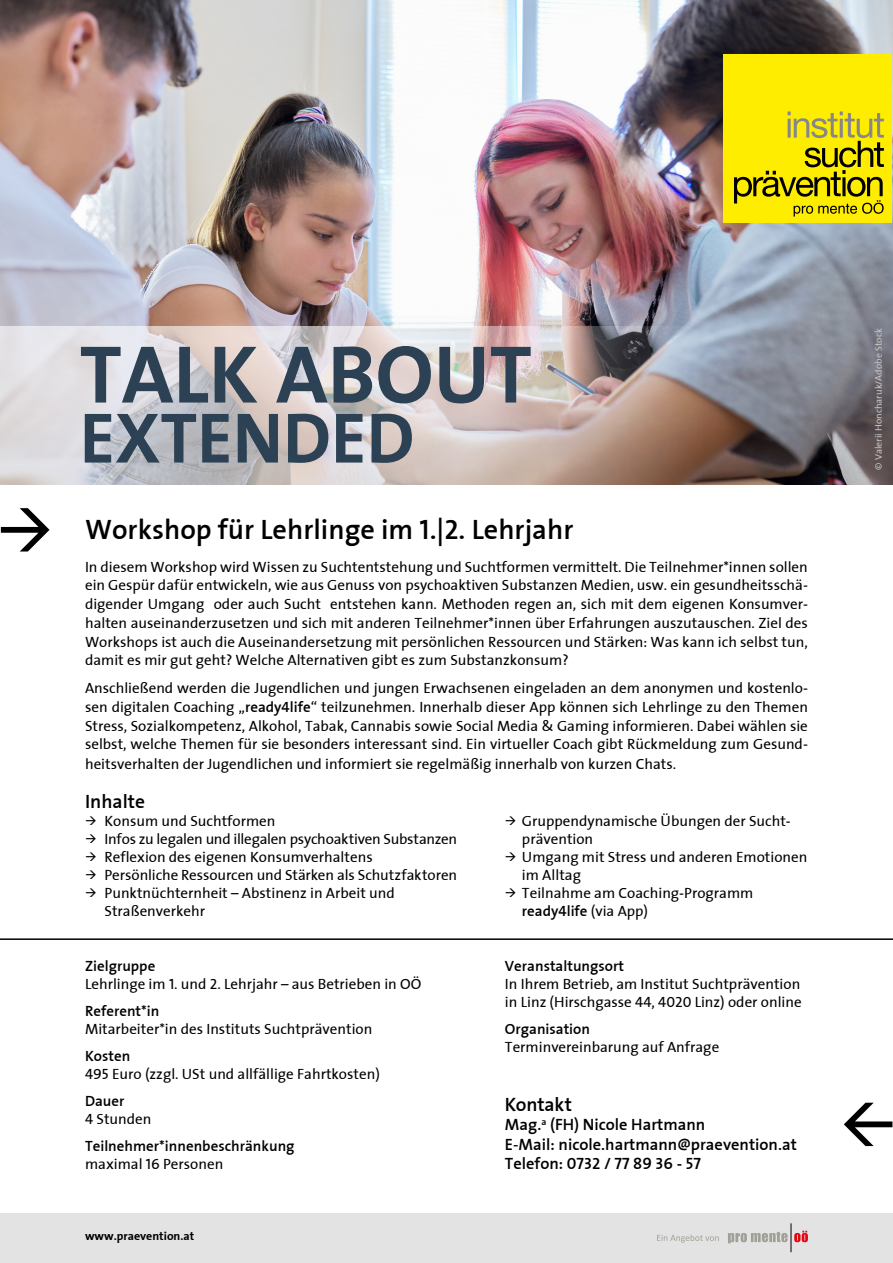
<style>
.page{position:relative;width:893px;height:1263px;background:#fff}
.page>*{position:absolute;margin:0;border:0;box-sizing:border-box;transform-origin:0 0}
.t1{font:700 82.5px "The Sans";color:#2c4154}
.t2{font:700 72px "The Sans";color:#2c4154}
.t3{font:600 28.35px "The Sans";color:#000}
.t4{font:600 19.5px "The Sans";color:#000}
.t5{font:600 16.5px/19.5px "The Sans";color:#000}
.t6{font:16.5px "The Sans Semi Bold Caps";color:#000}
.t7{font:15px/18px "The Sans";color:#000}
.t8{font:600 15px/18px "The Sans";color:#000}
.t9{font:700 12px "The Sans";color:#000}
.t10{font:9.75px "The Sans";color:#c6c6c6}
.s1{font-family:"The Sans Semi Bold Caps";font-weight:400}
.s2{font-weight:600}
.s3{font-family:"The Sans Semi Bold Caps"}
.s4{font-family:"The Sans Caps"}
.s5{font-weight:400}
.s6{font-family:"The Sans Caps";font-weight:400}
.s7{font-family:"The Sans";font-weight:600}
</style>
<div class="page">
<img style="left:0;top:0;width:893px;height:485px">
<svg style="left:0;top:326px;width:874px;height:159px;background:#bab1b1"></svg>
<div style="left:723px;top:54px;width:169px;height:169px;background:#ffed00"></div>
<svg style="left:734px;top:111px;width:150px;height:106px"></svg>
<div style="left:0;top:1213px;width:893px;height:50px;background:#e3e3e3"></div>
<hr style="left:0;top:938px;width:893px;height:2px;background:#000">
<svg style="left:657px;top:1234px;width:62px;height:8px"></svg>
<svg style="left:728px;top:1223px;width:80px;height:29px"></svg>
<h1 class="t1" style="left:80px;top:306px;width:454px">TALK ABOUT</h1>
<h2 class="t2" style="left:80px;top:378px;width:336px">EXTENDED</h2>
<h3 class="t3" style="left:-4px;top:506px;width:579px">→ Workshop für Lehrlinge im <span class="s1">1.</span>|<span class="s1">2</span>. Lehrjahr</h3>
<p class="t7" style="left:85px;top:557px;width:724px;line-height:18.8px;text-align:justify">In diesem Workshop wird Wissen zu Suchtentstehung und Suchtformen vermittelt. Die Teilnehmer*innen sollen ein Gespür dafür entwickeln, wie aus Genuss von psychoaktiven Substanzen Medien, usw. ein gesundheitsschä&shy;digender Umgang oder auch Sucht entstehen kann. Methoden regen an, sich mit dem eigenen Konsumver&shy;halten auseinanderzusetzen und sich mit anderen Teilnehmer*innen über Erfahrungen auszutauschen. Ziel des Workshops ist auch die Auseinandersetzung mit persönlichen Ressourcen und Stärken: Was kann ich selbst tun, damit es mir gut geht? Welche Alternativen gibt es zum Substanzkonsum?</p>
<p class="t7" style="left:85px;top:678px;width:724px;line-height:18.9px;text-align:justify">Anschließend werden die Jugendlichen und jungen Erwachsenen eingeladen an dem anonymen und kostenlo&shy;sen digitalen Coaching „<span class="s2">ready</span><span class="s3">4</span><span class="s2">life</span>“ teilzunehmen. Innerhalb dieser App können sich Lehrlinge zu den Themen Stress, Sozialkompetenz, Alkohol, Tabak, Cannabis sowie Social Media &amp; Gaming informieren. Dabei wählen sie selbst, welche Themen für sie besonders interessant sind. Ein virtueller Coach gibt Rückmeldung zum Gesund&shy;heitsverhalten der Jugendlichen und informiert sie regelmäßig innerhalb von kurzen Chats.</p>
<h3 class="t4" style="left:85px;top:785px;width:62px">Inhalte</h3>
<p class="t7" style="left:85px;top:812px;width:192px">→ Konsum und Suchtformen</p>
<p class="t7" style="left:85px;top:830px;width:374px">→ Infos zu legalen und illegalen psychoaktiven Substanzen</p>
<p class="t7" style="left:85px;top:848px;width:289px">→ Reflexion des eigenen Konsumverhaltens</p>
<p class="t7" style="left:85px;top:866px;width:374px">→ Persönliche Ressourcen und Stärken als Schutzfaktoren</p>
<p class="t7" style="left:105px;top:884px;width:292px;text-indent:-19px">→ Punktnüchternheit – Abstinenz in Arbeit und<br>Straßenverkehr</p>
<p class="t7" style="left:85px;top:957px;width:338px"><span class="s2">Zielgruppe<br></span>Lehrlinge im <span class="s4">1</span>. und <span class="s4">2</span>. Lehrjahr – aus Betrieben in OÖ</p>
<p class="t8" style="left:85px;top:1002px;width:76px">Referent*in</p>
<p class="t7" style="left:85px;top:1020px;width:289px">Mitarbeiter*in des Instituts Suchtprävention</p>
<p class="t7" style="left:85px;top:1047px;width:296px"><span class="s2">Kosten<br></span><span class="s4">495</span> Euro (zzgl. USt und allfällige Fahrtkosten)</p>
<p class="t7" style="left:85px;top:1092px;width:68px"><span class="s2">Dauer<br></span><span class="s4">4</span> Stunden</p>
<p class="t8" style="left:85px;top:1137px;width:211px">Teilnehmer*innenbeschränkung <span class="s5">maximal</span> <span class="s6">16</span> <span class="s5">Personen</span></p>
<p class="t9" style="left:85px;top:1226px;width:111px">www.praevention.at</p>
<p class="t7" style="left:522px;top:812px;width:270px;text-indent:-17px">→ Gruppendynamische Übungen der Sucht&shy;prävention</p>
<p class="t7" style="left:522px;top:848px;width:287px;text-indent:-17px">→ Umgang mit Stress und anderen Emotionen im Alltag</p>
<p class="t7" style="left:522px;top:884px;width:233px;text-indent:-17px">→ Teilnahme am Coaching-Programm <span class="s2">ready</span><span class="s3">4</span><span class="s2">life</span> (via App)</p>
<p class="t8" style="left:505px;top:957px;width:121px">Veranstaltungsort</p>
<p class="t7" style="left:505px;top:975px;width:298px">In Ihrem Betrieb, am Institut Suchtprävention in Linz (Hirschgasse <span class="s4">44</span>, <span class="s4">4020</span> Linz) oder online</p>
<p class="t8" style="left:505px;top:1020px;width:87px">Organisation</p>
<p class="t7" style="left:505px;top:1038px;width:216px">Terminvereinbarung auf Anfrage</p>
<h3 class="t4" style="left:505px;top:1088px;width:69px">Kontakt</h3>
<p class="t5" style="left:505px;top:1115px;width:293px">Mag.<sup>a</sup> (FH) Nicole Hartmann<br>E-Mail: nicole.hartmann@praevention.at</p>
<p class="t6" style="left:505px;top:1150px;width:198px"><span class="s7">Telefon</span>: 0732 / 77 89 36 - 57</p>
<p class="t10" style="left:870px;top:470px;width:143px;rotate:-90deg">© Valerii Honcharuk/Adobe Stock</p>
</div>
